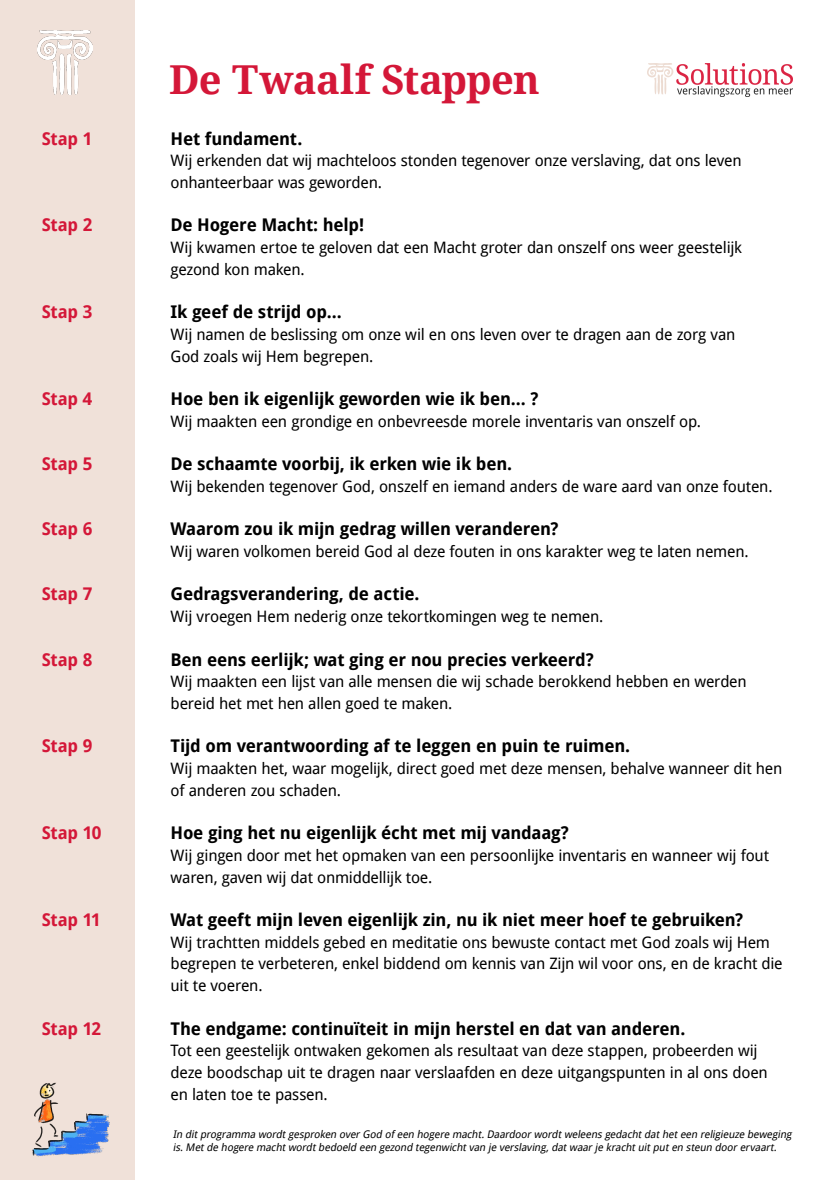
<style>
.page{position:relative;width:834px;height:1180px;background:#fff}
.page>*{position:absolute;margin:0;border:0;box-sizing:border-box;transform-origin:0 0}
.t1{font:700 39.9px "Droid Serif";letter-spacing:-.02em;color:#d41738}
.t2{font:700 17.5px "Droid Sans";letter-spacing:-.015em;color:#000}
.t3{font:700 17.5px "Droid Sans";letter-spacing:-.015em;color:#d41738}
.t4{font:15.75px/21.7px "Droid Sans";letter-spacing:-.015em;color:#000}
.t5{font:italic 10.5px/12.6px "Droid Sans";color:#000}
</style>
<div class="page">
<div style="left:0;top:0;width:134px;height:1180px;background:#f0e1d9"></div>
<img style="left:38px;top:31px;width:54px;height:63px">
<img style="left:647px;top:64px;width:145px;height:33px">
<img style="left:32px;top:1082px;width:78px;height:75px">
<p class="t1" style="left:169px;top:57px;width:372px">De Twaalf Stappen</p>
<p class="t3" style="left:42px;top:128px;width:52px">Stap 1</p>
<p class="t2" style="left:170px;top:128px;width:133px">Het fundament.</p>
<p class="t4" style="left:170px;top:150px;width:572px">Wij erkenden dat wij machteloos stonden tegenover onze verslaving, dat ons leven onhanteerbaar was geworden.</p>
<p class="t3" style="left:42px;top:215px;width:52px">Stap 2</p>
<p class="t2" style="left:170px;top:215px;width:195px">De Hogere Macht: help!</p>
<p class="t4" style="left:170px;top:237px;width:573px">Wij kwamen ertoe te geloven dat een Macht groter dan onszelf ons weer geestelijk gezond kon maken.</p>
<p class="t3" style="left:42px;top:302px;width:52px">Stap 3</p>
<p class="t2" style="left:170px;top:302px;width:173px">Ik geef de strijd op...</p>
<p class="t4" style="left:170px;top:324px;width:566px">Wij namen de beslissing om onze wil en ons leven over te dragen aan de zorg van<br>God zoals wij Hem begrepen.</p>
<p class="t3" style="left:42px;top:389px;width:52px">Stap 4</p>
<p class="t2" style="left:170px;top:389px;width:369px">Hoe ben ik eigenlijk geworden wie ik ben... ?</p>
<p class="t4" style="left:170px;top:410px;width:532px">Wij maakten een grondige en onbevreesde morele inventaris van onszelf op.</p>
<p class="t3" style="left:42px;top:454px;width:52px">Stap 5</p>
<p class="t2" style="left:170px;top:454px;width:343px">De schaamte voorbij, ik erken wie ik ben.</p>
<p class="t4" style="left:170px;top:476px;width:603px">Wij bekenden tegenover God, onszelf en iemand anders de ware aard van onze fouten.</p>
<p class="t3" style="left:42px;top:519px;width:52px">Stap 6</p>
<p class="t2" style="left:170px;top:519px;width:389px">Waarom zou ik mijn gedrag willen veranderen?</p>
<p class="t4" style="left:170px;top:541px;width:579px">Wij waren volkomen bereid God al deze fouten in ons karakter weg te laten nemen.</p>
<p class="t3" style="left:42px;top:584px;width:52px">Stap 7</p>
<p class="t2" style="left:170px;top:584px;width:250px">Gedragsverandering, de actie.</p>
<p class="t4" style="left:170px;top:606px;width:434px">Wij vroegen Hem nederig onze tekortkomingen weg te nemen.</p>
<p class="t3" style="left:42px;top:649px;width:52px">Stap 8</p>
<p class="t2" style="left:170px;top:649px;width:424px">Ben eens eerlijk; wat ging er nou precies verkeerd?</p>
<p class="t4" style="left:170px;top:671px;width:577px">Wij maakten een lijst van alle mensen die wij schade berokkend hebben en werden bereid het met hen allen goed te maken.</p>
<p class="t3" style="left:42px;top:736px;width:52px">Stap 9</p>
<p class="t2" style="left:170px;top:736px;width:461px">Tijd om verantwoording af te leggen en puin te ruimen.</p>
<p class="t4" style="left:170px;top:758px;width:613px">Wij maakten het, waar mogelijk, direct goed met deze mensen, behalve wanneer dit hen of anderen zou schaden.</p>
<p class="t3" style="left:42px;top:823px;width:61px">Stap 10</p>
<p class="t2" style="left:170px;top:823px;width:399px">Hoe ging het nu eigenlijk écht met mij vandaag?</p>
<p class="t4" style="left:170px;top:844px;width:600px">Wij gingen door met het opmaken van een persoonlijke inventaris en wanneer wij fout waren, gaven wij dat onmiddellijk toe.</p>
<p class="t3" style="left:42px;top:910px;width:61px">Stap 11</p>
<p class="t2" style="left:170px;top:910px;width:574px">Wat geeft mijn leven eigenlijk zin, nu ik niet meer hoef te gebruiken?</p>
<p class="t4" style="left:170px;top:931px;width:613px">Wij trachtten middels gebed en meditatie ons bewuste contact met God zoals wij Hem begrepen te verbeteren, enkel biddend om kennis van Zijn wil voor ons, en de kracht die uit te voeren.</p>
<p class="t3" style="left:42px;top:1018px;width:61px">Stap 12</p>
<p class="t2" style="left:170px;top:1018px;width:516px">The endgame: continuïteit in mijn herstel en dat van anderen.</p>
<p class="t4" style="left:170px;top:1040px;width:598px">Tot een geestelijk ontwaken gekomen als resultaat van deze stappen, probeerden wij deze boodschap uit te dragen naar verslaafden en deze uitgangspunten in al ons doen en laten toe te passen.</p>
<p class="t5" style="left:173px;top:1128px;width:622px">In ditprogramma wordtgesproken over God of een hogere macht.Daardoor wordtweleens gedachtdatheteen religieuze beweging is.Metde hogere machtwordtbedoeld een gezond tegenwichtvan je verslaving,datwaar je krachtuitputen steun door ervaart.</p>
</div>
